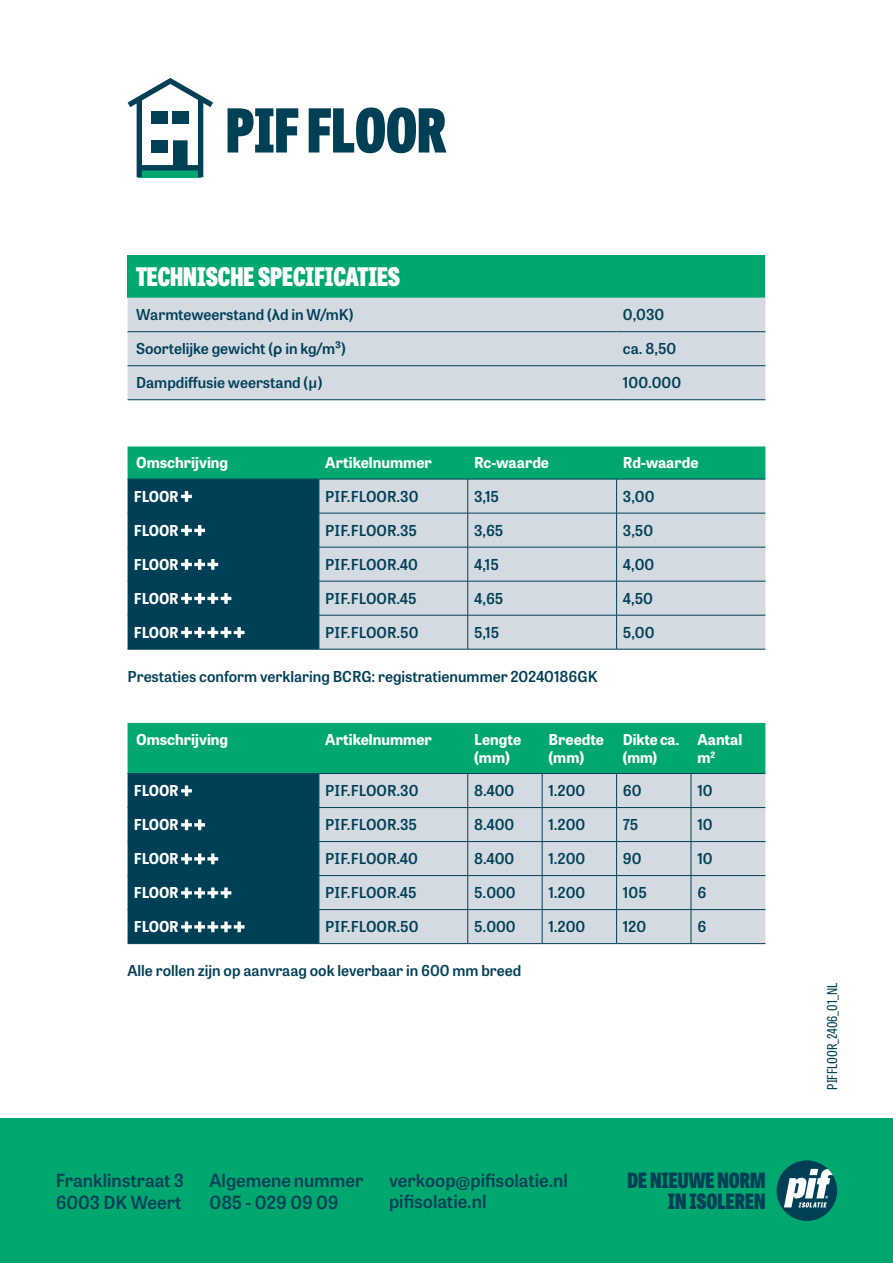
<style>
.page{position:relative;width:893px;height:1263px;background:#fff}
.page>*{position:absolute;margin:0;border:0;box-sizing:border-box;transform-origin:0 0}
.t1{font:800 25.5px "Tablet Gothic Condensed";color:#fff}
.t2{font:800 21px/21.6px "Tablet Gothic Condensed";color:#004057;text-align:right}
.t3{font:600 18px/21.6px "Tablet Gothic";color:#004057}
.t4{font:600 15px "Tablet Gothic";color:#004057}
.t5{font:700 15px/18px "Tablet Gothic";color:#fff}
.t6{font:13.5px "Tablet Gothic Condensed";color:#004057}
.s1{font-family:"Arial";font-weight:700}
</style>
<div class="page">
<div style="left:0;top:1118px;width:893px;height:145px;background:#00a870"></div>
<div style="left:777px;top:1160px;width:60px;height:61px;background:#004057;border-radius:50%"></div>
<svg style="left:784px;top:1169px;width:52px;height:38px"></svg>
<div style="left:128px;top:255px;width:637px;height:43px;background:#00a870"></div>
<div style="left:128px;top:298px;width:637px;height:101px;background:#d3dae1"></div>
<hr style="left:128px;top:331px;width:489px;height:1px;background:#004057">
<hr style="left:617px;top:331px;width:148px;height:1px;background:#004057">
<hr style="left:128px;top:365px;width:489px;height:1px;background:#004057">
<hr style="left:617px;top:365px;width:148px;height:1px;background:#004057">
<hr style="left:128px;top:399px;width:489px;height:1px;background:#004057">
<hr style="left:617px;top:399px;width:148px;height:1px;background:#004057">
<svg style="left:128px;top:78px;width:85px;height:99px"></svg>
<svg style="left:228px;top:108px;width:70px;height:44px"></svg>
<svg style="left:309px;top:107px;width:137px;height:46px"></svg>
<hr style="left:128px;top:649px;width:191px;height:1px;background:#004057">
<hr style="left:319px;top:649px;width:149px;height:1px;background:#004057">
<hr style="left:468px;top:649px;width:149px;height:1px;background:#004057">
<hr style="left:617px;top:649px;width:148px;height:1px;background:#004057">
<svg style="left:128px;top:446px;width:637px;height:203px;background:#79a9aa"></svg>
<hr style="left:128px;top:943px;width:191px;height:1px;background:#004057">
<hr style="left:319px;top:943px;width:149px;height:1px;background:#004057">
<hr style="left:468px;top:943px;width:74px;height:1px;background:#004057">
<hr style="left:542px;top:943px;width:75px;height:1px;background:#004057">
<hr style="left:617px;top:943px;width:74px;height:1px;background:#004057">
<hr style="left:691px;top:943px;width:74px;height:1px;background:#004057">
<svg style="left:128px;top:723px;width:637px;height:220px;background:#6ea8a5"></svg>
<h1 class="t1" style="left:136px;top:258px;width:265px">TECHNISCHE SPECIFICATIES</h1>
<p class="t4" style="left:136px;top:304px;width:219px">Warmteweerstand (<span class="s1">λ</span>d in W/mK)</p>
<p class="t4" style="left:623px;top:304px;width:43px">0,030</p>
<p class="t4" style="left:136px;top:338px;width:211px">Soortelijke gewicht (<span class="s1">ρ</span> in kg/m³)</p>
<p class="t4" style="left:623px;top:338px;width:55px">ca. 8,50</p>
<p class="t4" style="left:136px;top:372px;width:188px">Dampdiffusie weerstand (μ)</p>
<p class="t4" style="left:623px;top:372px;width:60px">100.000</p>
<p class="t5" style="left:136px;top:453px;width:94px">Omschrijving</p>
<p class="t5" style="left:325px;top:453px;width:108px">Artikelnummer</p>
<p class="t5" style="left:474px;top:453px;width:76px">Rc-waarde</p>
<p class="t5" style="left:623px;top:453px;width:77px">Rd-waarde</p>
<p class="t5" style="left:134px;top:487px;width:46px">FLOOR</p>
<p class="t4" style="left:325px;top:486px;width:95px">PIF.FLOOR.30</p>
<p class="t4" style="left:474px;top:486px;width:26px">3,15</p>
<p class="t4" style="left:623px;top:486px;width:33px">3,00</p>
<p class="t5" style="left:134px;top:521px;width:46px">FLOOR</p>
<p class="t4" style="left:325px;top:520px;width:93px">PIF.FLOOR.35</p>
<p class="t4" style="left:474px;top:520px;width:31px">3,65</p>
<p class="t4" style="left:623px;top:520px;width:32px">3,50</p>
<p class="t5" style="left:134px;top:555px;width:46px">FLOOR</p>
<p class="t4" style="left:325px;top:554px;width:94px">PIF.FLOOR.40</p>
<p class="t4" style="left:474px;top:554px;width:26px">4,15</p>
<p class="t4" style="left:623px;top:554px;width:33px">4,00</p>
<p class="t5" style="left:134px;top:589px;width:46px">FLOOR</p>
<p class="t4" style="left:325px;top:588px;width:93px">PIF.FLOOR.45</p>
<p class="t4" style="left:474px;top:588px;width:31px">4,65</p>
<p class="t4" style="left:623px;top:588px;width:32px">4,50</p>
<p class="t5" style="left:134px;top:623px;width:46px">FLOOR</p>
<p class="t4" style="left:325px;top:622px;width:95px">PIF.FLOOR.50</p>
<p class="t4" style="left:474px;top:622px;width:27px">5,15</p>
<p class="t4" style="left:623px;top:622px;width:33px">5,00</p>
<p class="t4" style="left:128px;top:666px;width:472px">Prestaties conform verklaring BCRG: registratienummer 20240186GK</p>
<p class="t5" style="left:136px;top:730px;width:94px">Omschrijving</p>
<p class="t5" style="left:325px;top:730px;width:108px">Artikelnummer</p>
<p class="t5" style="left:474px;top:730px;width:49px">Lengte (mm)</p>
<p class="t5" style="left:549px;top:730px;width:57px">Breedte (mm)</p>
<p class="t5" style="left:623px;top:730px;width:58px">Dikte ca. (mm)</p>
<p class="t5" style="left:697px;top:730px;width:47px">Aantal m<sup>2</sup></p>
<p class="t5" style="left:134px;top:781px;width:46px">FLOOR</p>
<p class="t4" style="left:325px;top:780px;width:95px">PIF.FLOOR.30</p>
<p class="t4" style="left:474px;top:780px;width:42px">8.400</p>
<p class="t4" style="left:549px;top:780px;width:38px">1.200</p>
<p class="t4" style="left:623px;top:780px;width:20px">60</p>
<p class="t4" style="left:697px;top:780px;width:17px">10</p>
<p class="t5" style="left:134px;top:815px;width:46px">FLOOR</p>
<p class="t4" style="left:325px;top:814px;width:93px">PIF.FLOOR.35</p>
<p class="t4" style="left:474px;top:814px;width:42px">8.400</p>
<p class="t4" style="left:549px;top:814px;width:38px">1.200</p>
<p class="t4" style="left:623px;top:814px;width:17px">75</p>
<p class="t4" style="left:697px;top:814px;width:17px">10</p>
<p class="t5" style="left:134px;top:849px;width:46px">FLOOR</p>
<p class="t4" style="left:325px;top:848px;width:94px">PIF.FLOOR.40</p>
<p class="t4" style="left:474px;top:848px;width:42px">8.400</p>
<p class="t4" style="left:549px;top:848px;width:38px">1.200</p>
<p class="t4" style="left:623px;top:848px;width:20px">90</p>
<p class="t4" style="left:697px;top:848px;width:17px">10</p>
<p class="t5" style="left:134px;top:883px;width:46px">FLOOR</p>
<p class="t4" style="left:325px;top:882px;width:93px">PIF.FLOOR.45</p>
<p class="t4" style="left:474px;top:882px;width:43px">5.000</p>
<p class="t4" style="left:549px;top:882px;width:38px">1.200</p>
<p class="t4" style="left:623px;top:882px;width:25px">105</p>
<p class="t4" style="left:697px;top:882px;width:10px">6</p>
<p class="t5" style="left:134px;top:917px;width:46px">FLOOR</p>
<p class="t4" style="left:325px;top:916px;width:95px">PIF.FLOOR.50</p>
<p class="t4" style="left:474px;top:916px;width:43px">5.000</p>
<p class="t4" style="left:549px;top:916px;width:38px">1.200</p>
<p class="t4" style="left:623px;top:916px;width:25px">120</p>
<p class="t4" style="left:697px;top:916px;width:10px">6</p>
<p class="t4" style="left:128px;top:960px;width:395px">Alle rollen zijn op aanvraag ook leverbaar in 600 mm breed</p>
<p class="t3" style="left:56px;top:1169px;width:130px">Franklinstraat 3<br>6003 DK Weert</p>
<p class="t3" style="left:210px;top:1169px;width:155px">Algemene nummer<br>085 - 029 09 09</p>
<p class="t3" style="left:389px;top:1168px;width:180px">verkoop@pifisolatie.nl pifisolatie.nl</p>
<h2 class="t2" style="left:628px;top:1168px;width:139px">DE NIEUWE NORM<br>IN ISOLEREN</h2>
<p class="t6" style="left:823px;top:1089px;width:108px;rotate:-90deg">PIFFLOOR_2406_01_NL</p>
</div>
